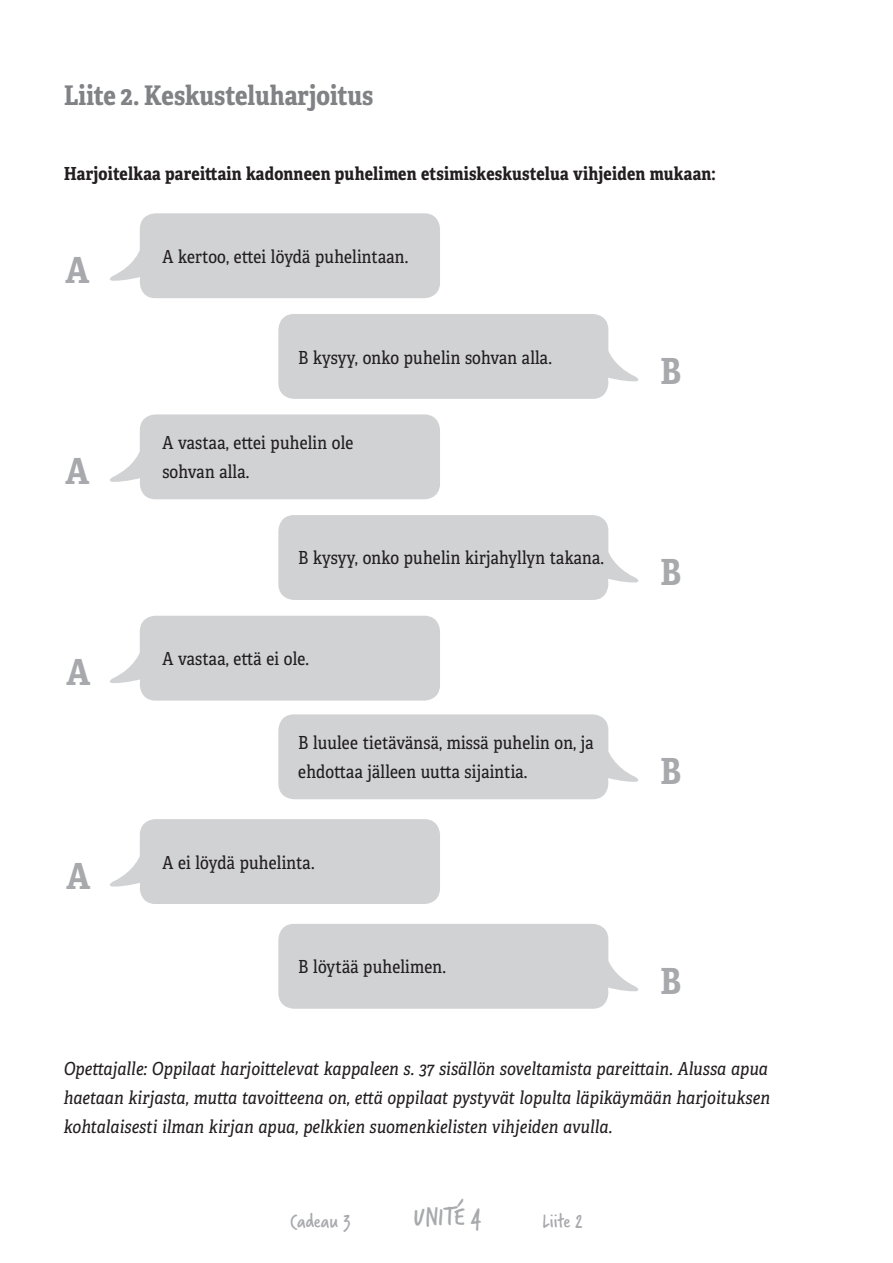
<style>
.page{position:relative;width:893px;height:1263px;background:#fff}
.page>*{position:absolute;margin:0;border:0;box-sizing:border-box;transform-origin:0 0}
.Tehtävät{font:700 36px "Adelle Condensed";color:#a8a9ad}
.Liite_Otsikko{font:700 27px "Adelle Condensed";color:#808285}
.t1{font:27px "Verveine";color:#a8a9ad}
.t2{font:21px "Verveine";color:#a8a9ad}
.Tehtävät-2{font:18px/29px "Adelle Condensed";letter-spacing:.01em;color:#231f20}
.Opettajalle{font:italic 18px/29px "Adelle Condensed";letter-spacing:.01em;color:#231f20;text-align:justify}
.Tehtävä_otsikko{font:700 18px "Adelle Condensed";letter-spacing:.01em;color:#231f20}
</style>
<div class="page">
<svg style="left:110px;top:213px;width:330px;height:85px;background:#d5d5d7"></svg>
<svg style="left:110px;top:414px;width:330px;height:85px;background:#d5d5d7"></svg>
<svg style="left:110px;top:616px;width:330px;height:85px;background:#d5d5d7"></svg>
<svg style="left:110px;top:819px;width:330px;height:85px;background:#d4d5d7"></svg>
<svg style="left:278px;top:314px;width:361px;height:85px;background:#d4d5d7"></svg>
<svg style="left:278px;top:515px;width:361px;height:85px;background:#d4d5d7"></svg>
<svg style="left:278px;top:714px;width:361px;height:85px;background:#d4d5d7"></svg>
<svg style="left:278px;top:924px;width:361px;height:85px;background:#d4d5d7"></svg>
<p class="Liite_Otsikko" style="left:64px;top:76px;width:311px">Liite 2. Keskusteluharjoitus</p>
<p class="Tehtävä_otsikko" style="left:64px;top:161px;width:653px">Harjoitelkaa pareittain kadonneen puhelimen etsimiskeskustelua vihjeiden mukaan:</p>
<p class="Tehtävät" style="left:66px;top:244px;width:25px">A</p>
<p class="Tehtävät" style="left:66px;top:445px;width:25px">A</p>
<p class="Tehtävät" style="left:66px;top:646px;width:25px">A</p>
<p class="Tehtävät" style="left:66px;top:849px;width:25px">A</p>
<p class="Tehtävät-2" style="left:162px;top:241px;width:247px">A kertoo, ettei löydä puhelintaan.</p>
<p class="Tehtävät-2" style="left:298px;top:343px;width:255px">B kysyy, onko puhelin sohvan alla.</p>
<p class="Tehtävät-2" style="left:162px;top:428px;width:193px">A vastaa, ettei puhelin ole sohvan alla.</p>
<p class="Tehtävät-2" style="left:298px;top:543px;width:307px">B kysyy, onko puhelin kirjahyllyn takana.</p>
<p class="Tehtävät-2" style="left:162px;top:644px;width:148px">A vastaa, että ei ole.</p>
<p class="Tehtävät-2" style="left:298px;top:728px;width:297px">B luulee tietävänsä, missä puhelin on, ja ehdottaa jälleen uutta sijaintia.</p>
<p class="Tehtävät-2" style="left:162px;top:847px;width:154px">A ei löydä puhelinta.</p>
<p class="Tehtävät-2" style="left:298px;top:952px;width:149px">B löytää puhelimen.</p>
<p class="Tehtävät" style="left:660px;top:344px;width:23px">B</p>
<p class="Tehtävät" style="left:660px;top:545px;width:23px">B</p>
<p class="Tehtävät" style="left:660px;top:745px;width:23px">B</p>
<p class="Tehtävät" style="left:660px;top:954px;width:23px">B</p>
<p class="Opettajalle" style="left:64px;top:1053px;width:708px">Opettajalle: Oppilaat harjoittelevat kappaleen s. 37 sisällön soveltamista pareittain. Alussa apua haetaan kirjasta, mutta tavoitteena on, että oppilaat pystyvät lopulta läpikäymään harjoituksen kohtalaisesti ilman kirjan apua, pelkkien suomenkielisten vihjeiden avulla.</p>
<p class="t2" style="left:290px;top:1206px;width:62px">Cadeau 3</p>
<h2 class="t1" style="left:413px;top:1198px;width:70px">UNITÉ 4</h2>
<p class="t2" style="left:542px;top:1206px;width:42px">Liite 2</p>
</div>
